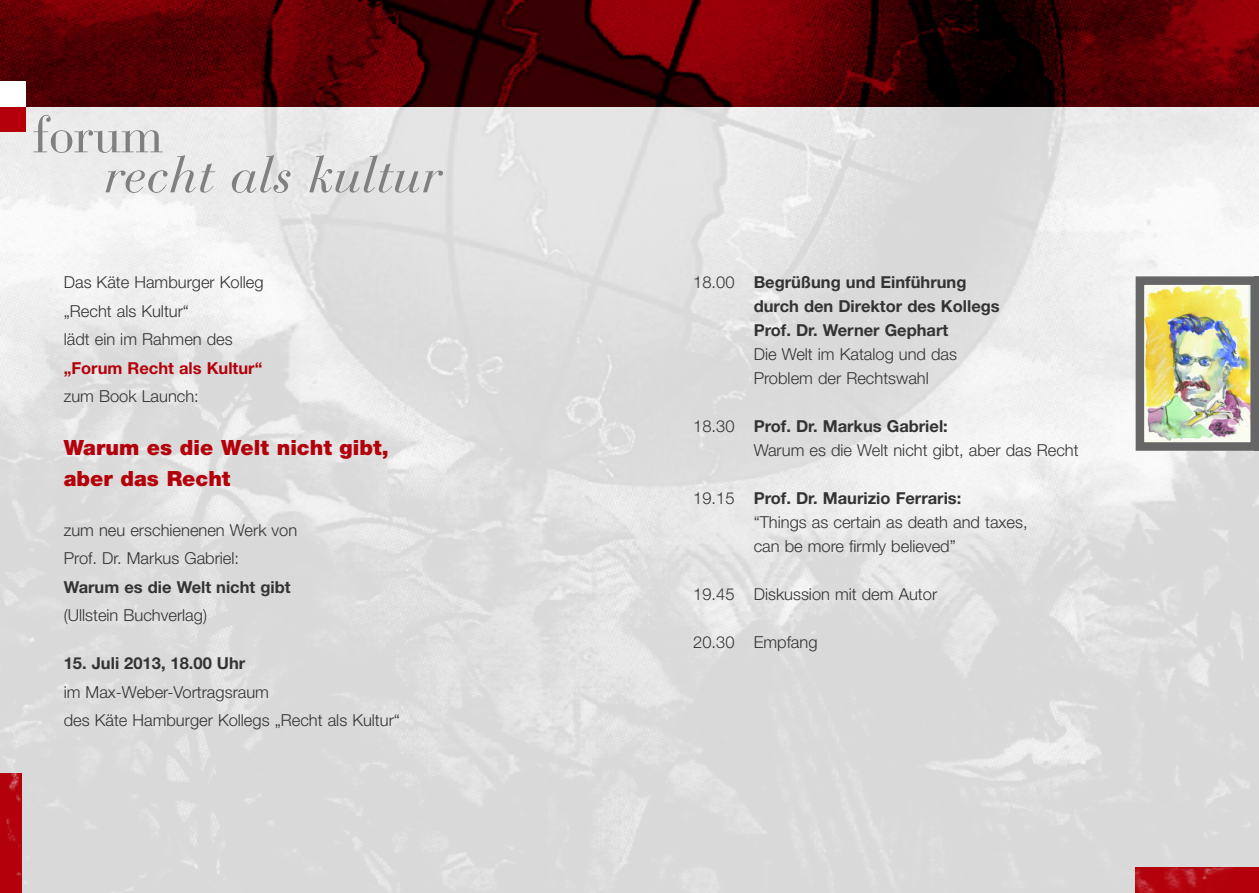
<style>
.page{position:relative;width:1259px;height:893px;background:#fff}
.page>*{position:absolute;margin:0;border:0;box-sizing:border-box;transform-origin:0 0}
.t1{font:italic 51px "Bauer Bodoni";color:#808080}
.t2{font:51px "Bauer Bodoni";letter-spacing:-.01em;color:#808080}
.t3{font:900 21px/31.5px "Helvetica Neue";color:#b3000b}
.t4{font:300 16.5px/24px "Helvetica Neue";color:#333}
.t5{font:700 16.5px/24px "Helvetica Neue";color:#333}
.t6{font:700 16.5px "Helvetica Neue";color:#b3000b}
.s1{font-weight:300}
.s2{font-weight:700}
</style>
<div class="page">
<img style="left:0;top:106px;width:1259px;height:787px">
<img style="left:0;top:0;width:1259px;height:106px">
<img style="left:0;top:774px;width:21px;height:119px">
<img style="left:1135px;top:867px;width:124px;height:26px">
<div style="left:0;top:106px;width:26px;height:26px;background:#b3000b"></div>
<div style="left:0;top:81px;width:26px;height:25px;background:#fff"></div>
<img style="left:1145px;top:286px;width:104px;height:155px">
<div style="left:1135px;top:276px;width:124px;height:175px;border:9px solid #666"></div>
<div style="left:1254px;top:276px;width:5px;height:175px;background:#666"></div>
<h1 class="t2" style="left:32px;top:116px;width:132px">forum</h1>
<h1 class="t1" style="left:104px;top:156px;width:339px">recht als kultur</h1>
<p class="t4" style="left:64px;top:270px;width:201px;line-height:28.5px">Das Käte Hamburger Kolleg „Recht als Kultur“<br>lädt ein im Rahmen des</p>
<p class="t6" style="left:64px;top:362px;width:200px">„Forum Recht als Kultur“</p>
<p class="t4" style="left:64px;top:386px;width:137px">zum Book Launch:</p>
<p class="t3" style="left:64px;top:433px;width:326px">Warum es die Welt nicht gibt, aber das Recht</p>
<p class="t4" style="left:64px;top:517px;width:235px;line-height:28.5px">zum neu erschienenen Werk von<br>Prof. Dr. Markus Gabriel:</p>
<p class="t5" style="left:64px;top:576px;width:228px">Warum es die Welt nicht gibt</p>
<p class="t4" style="left:64px;top:605px;width:145px">(Ullstein Buchverlag)</p>
<p class="t5" style="left:64px;top:653px;width:183px">15. Juli 2013, 18.00 Uhr</p>
<p class="t4" style="left:64px;top:679px;width:338px;line-height:28.5px">im Max-Weber-Vortragsraum<br>des Käte Hamburger Kollegs „Recht als Kultur“</p>
<p class="t5" style="left:753px;top:272px;width:247px;text-indent:-60px"><span class="s1">18.00</span> Begrüßung und Einführung durch den Direktor des Kollegs<br>Prof. Dr. Werner Gephart</p>
<p class="t4" style="left:753px;top:344px;width:205px">Die Welt im Katalog und das<br>Problem der Rechtswahl</p>
<p class="t4" style="left:753px;top:416px;width:326px;text-indent:-60px">18.30 <span class="s2">Prof. Dr. Markus Gabriel:<br></span>Warum es die Welt nicht gibt, aber das Recht</p>
<p class="t4" style="left:753px;top:488px;width:275px;text-indent:-60px">19.15 <span class="s2">Prof. Dr. Maurizio Ferraris:<br></span>“Things as certain as death and taxes, can be more firmly believed”</p>
<p class="t4" style="left:693px;top:584px;width:245px">19.45 Diskussion mit dem Autor</p>
<p class="t4" style="left:693px;top:632px;width:126px">20.30 Empfang</p>
</div>
